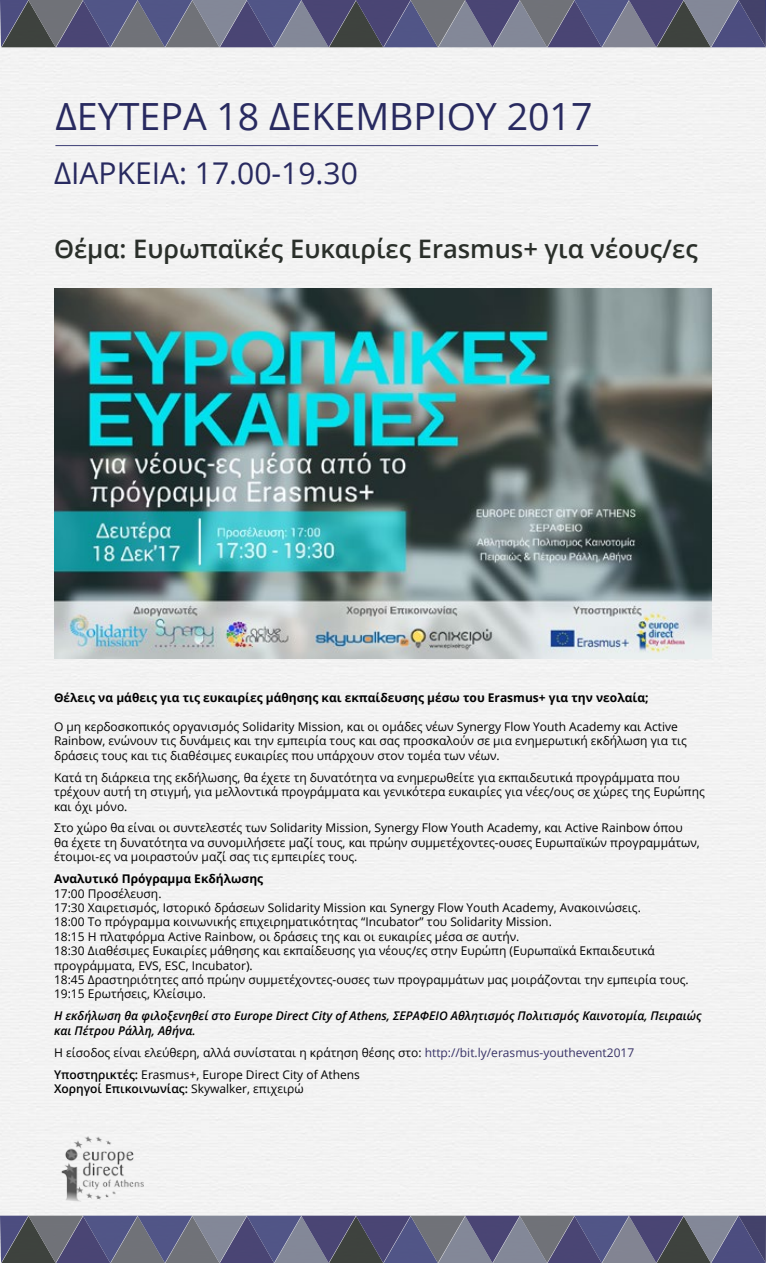
<style>
.page{position:relative;width:766px;height:1263px;background:#fff}
.page>*{position:absolute;margin:0;border:0;box-sizing:border-box;transform-origin:0 0}
.t1{font:37.5px "Open Sans";color:#282a60}
.t2{font:30px "Open Sans";color:#282a60}
.t3{font:600 25.5px "Open Sans";color:#2a2f2a}
.t4{font:12px/14.4px "Open Sans";color:#000}
.t5{font:italic 600 12px/14.4px "Open Sans";color:#000}
.t6{font:700 12px "Open Sans";color:#000}
.t7{font:600 12px "Open Sans";color:#000}
.s1{color:#373266}
.s2{font-weight:600}
.s3{font-weight:400}
</style>
<div class="page">
<div style="left:0;top:0;width:766px;height:1216px;background:#f3f3f3"></div>
<svg style="left:0;top:0;width:765px;height:47px"></svg>
<svg style="left:0;top:1216px;width:766px;height:47px"></svg>
<img style="left:54px;top:1128px;width:89px;height:84px">
<hr style="left:55px;top:145px;width:543px;height:1px;background:#3b3d74">
<img style="left:54px;top:289px;width:657px;height:369px">
<h1 class="t1" style="left:55px;top:91px;width:538px">ΔΕΥΤΕΡΑ 18 ΔΕΚΕΜΒΡΙΟΥ 2017</h1>
<h2 class="t2" style="left:54px;top:152px;width:305px">ΔΙΑΡΚΕΙΑ: 17.00-19.30</h2>
<h3 class="t3" style="left:54px;top:231px;width:645px">Θέμα: Ευρωπαϊκές Ευκαιρίες Erasmus+ για νέους/ες</h3>
<p class="t6" style="left:54px;top:689px;width:596px">Θέλεις να μάθεις για τις ευκαιρίες μάθησης και εκπαίδευσης μέσω του Erasmus+ για την νεολαία;</p>
<p class="t4" style="left:54px;top:719px;width:634px">Ο μη κερδοσκοπικός οργανισμός Solidarity Mission, και οι ομάδες νέων Synergy Flow Youth Academy και Active<br>Rainbow, ενώνουν τις δυνάμεις και την εμπειρία τους και σας προσκαλούν σε μια ενημερωτική εκδήλωση για τις δράσεις τους και τις διαθέσιμες ευκαιρίες που υπάρχουν στον τομέα των νέων.</p>
<p class="t4" style="left:54px;top:770px;width:652px">Κατά τη διάρκεια της εκδήλωσης, θα έχετε τη δυνατότητα να ενημερωθείτε για εκπαιδευτικά προγράμματα που τρέχουν αυτή τη στιγμή, για μελλοντικά προγράμματα και γενικότερα ευκαιρίες για νέες/ους σε χώρες της Ευρώπης και όχι μόνο.</p>
<p class="t4" style="left:54px;top:821px;width:647px">Στο χώρο θα είναι οι συντελεστές των Solidarity Mission, Synergy Flow Youth Academy, και Active Rainbow όπου θα έχετε τη δυνατότητα να συνομιλήσετε μαζί τους, και πρώην συμμετέχοντες-ουσες Ευρωπαϊκών προγραμμάτων, έτοιμοι-ες να μοιραστούν μαζί σας τις εμπειρίες τους.</p>
<p class="t6" style="left:54px;top:870px;width:211px">Αναλυτικό Πρόγραμμα Εκδήλωσης</p>
<p class="t4" style="left:54px;top:886px;width:636px">17:00 Προσέλευση.<br>17:30 Χαιρετισμός, Ιστορικό δράσεων Solidarity Mission και Synergy Flow Youth Academy, Ανακοινώσεις.<br>18:00 Το πρόγραμμα κοινωνικής επιχειρηματικότητας “Incubator” του Solidarity Mission.<br>18:15 Η πλατφόρμα Active Rainbow, οι δράσεις της και οι ευκαιρίες μέσα σε αυτήν.<br>18:30 Διαθέσιμες Ευκαιρίες μάθησης και εκπαίδευσης για νέους/ες στην Ευρώπη (Ευρωπαϊκά Εκπαιδευτικά προγράμματα, EVS, ESC, Incubator).<br>18:45 Δραστηριότητες από πρώην συμμετέχοντες-ουσες των προγραμμάτων μας μοιράζονται την εμπειρία τους.<br>19:15 Ερωτήσεις, Κλείσιμο.</p>
<p class="t5" style="left:54px;top:1008px;width:648px">Η εκδήλωση θα φιλοξενηθεί στο Europe Direct City of Athens, ΣΕΡΑΦΕΙΟ Αθλητισμός Πολιτισμός Καινοτομία, Πειραιώς και Πέτρου Ράλλη, Αθήνα.</p>
<p class="t4" style="left:54px;top:1041px;width:581px;line-height:21.9px">H είσοδος είναι ελεύθερη, αλλά συνίσταται η κράτηση θέσης στο: <span class="s1">http://bit.ly/erasmus-youthevent2017<br></span><span class="s2">Υποστηρικτές:</span> Erasmus+, Europe Direct City of Athens</p>
<p class="t7" style="left:54px;top:1080px;width:251px">Χορηγοί Επικοινωνίας: <span class="s3">Skywalker, επιχειρώ</span></p>
</div>
